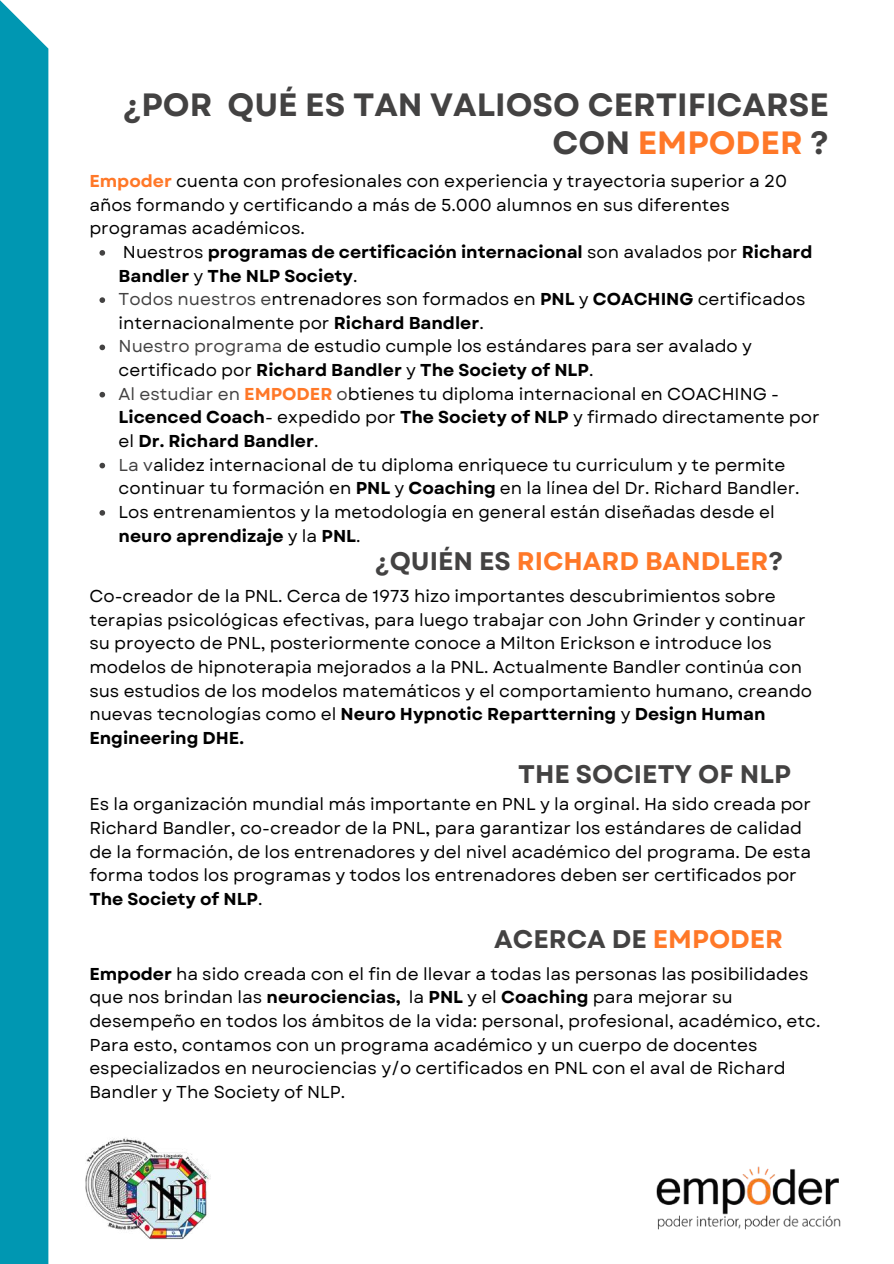
<style>
.page{position:relative;width:894px;height:1264px;background:#fff}
.page>*{position:absolute;margin:0;border:0;box-sizing:border-box;transform-origin:0 0}
.t1{font:700 32.25px/37.2px "Garet";color:#434242;text-align:right}
.t2{font:700 25.5px "Garet";color:#434242}
.t3{font:700 25.5px "Garet";color:#ff7828}
.t4{font:17.25px/23.7px "Garet";color:#000}
.s1{color:#ff7828}
.s2{font-weight:700;color:#ff7828}
.s3{font-weight:700}
.s4{color:#434242}
</style>
<div class="page">
<div style="left:0;top:0;width:48px;height:1263px;background:#0097b2"></div>
<img style="left:656px;top:1166px;width:185px;height:64px">
<img style="left:85px;top:1138px;width:125px;height:102px">
<svg style="left:99px;top:250px;width:6px;height:6px"></svg>
<svg style="left:99px;top:297px;width:6px;height:6px"></svg>
<svg style="left:99px;top:344px;width:6px;height:6px"></svg>
<svg style="left:99px;top:392px;width:6px;height:5px"></svg>
<svg style="left:99px;top:463px;width:6px;height:5px"></svg>
<svg style="left:99px;top:510px;width:6px;height:5px"></svg>
<h1 class="t1" style="left:123px;top:87px;width:707px">¿POR QUÉ ES TAN VALIOSO CERTIFICARSE<br>CON <span class="s1">EMPODER</span> ?</h1>
<p class="t4" style="left:89px;top:169px;width:699px"><span class="s2">Empoder</span> cuenta con profesionales con experiencia y trayectoria superior a 20 años formando y certificando a más de 5.000 alumnos en sus diferentes programas académicos.</p>
<p class="t4" style="left:119px;top:240px;width:702px">Nuestros <span class="s3">programas de certificación internacional</span> son avalados por <span class="s3">Richard Bandler</span> y <span class="s3">The NLP Society</span>.<br><span class="s4">Todos nuestros e</span>ntrenadores son formados en <span class="s3">PNL</span> y <span class="s3">COACHING</span> certificados internacionalmente por <span class="s3">Richard Bandler</span>.<br><span class="s4">Nuestro programa</span> de estudio cumple los estándares para ser avalado y certificado por <span class="s3">Richard Bandler</span> y <span class="s3">The Society of NLP</span>.<br><span class="s4">Al estudiar en</span> <span class="s2">EMPODER</span> <span class="s4">o</span>btienes tu diploma internacional en COACHING - <span class="s3">Licenced Coach</span>- expedido por <span class="s3">The Society of NLP</span> y firmado directamente por el <span class="s3">Dr. Richard Bandler</span>.<br><span class="s4">La v</span>alidez internacional de tu diploma enriquece tu curriculum y te permite continuar tu formación en <span class="s3">PNL</span> y <span class="s3">Coaching</span> en la línea del Dr. Richard Bandler.<br>Los entrenamientos y la metodología en general están diseñadas desde el <span class="s3">neuro aprendizaje</span> y la <span class="s3">PNL</span>.</p>
<h2 class="t3" style="left:375px;top:543px;width:409px"><span class="s4">¿QUIÉN ES</span> RICHARD BANDLER<span class="s4">?</span></h2>
<p class="t4" style="left:89px;top:584px;width:724px">Co-creador de la PNL. Cerca de 1973 hizo importantes descubrimientos sobre terapias psicológicas efectivas, para luego trabajar con John Grinder y continuar su proyecto de PNL, posteriormente conoce a Milton Erickson e introduce los modelos de hipnoterapia mejorados a la PNL. Actualmente Bandler continúa con sus estudios de los modelos matemáticos y el comportamiento humano, creando nuevas tecnologías como el <span class="s3">Neuro Hypnotic Repartterning</span> y <span class="s3">Design Human Engineering DHE.</span></p>
<h2 class="t2" style="left:518px;top:756px;width:274px">THE SOCIETY OF NLP</h2>
<p class="t4" style="left:89px;top:792px;width:723px">Es la organización mundial más importante en PNL y la orginal. Ha sido creada por Richard Bandler, co-creador de la PNL, para garantizar los estándares de calidad de la formación, de los entrenadores y del nivel académico del programa. De esta forma todos los programas y todos los entrenadores deben ser certificados por <span class="s3">The Society of NLP</span>.</p>
<h2 class="t2" style="left:494px;top:920px;width:290px">ACERCA DE <span class="s1">EMPODER</span></h2>
<p class="t4" style="left:89px;top:961px;width:732px"><span class="s3">Empoder</span> ha sido creada con el fin de llevar a todas las personas las posibilidades que nos brindan las <span class="s3">neurociencias,</span> la <span class="s3">PNL</span> y el <span class="s3">Coaching</span> para mejorar su desempeño en todos los ámbitos de la vida: personal, profesional, académico, etc.<br>Para esto, contamos con un programa académico y un cuerpo de docentes especializados en neurociencias y/o certificados en PNL con el aval de Richard Bandler y The Society of NLP.</p>
</div>
